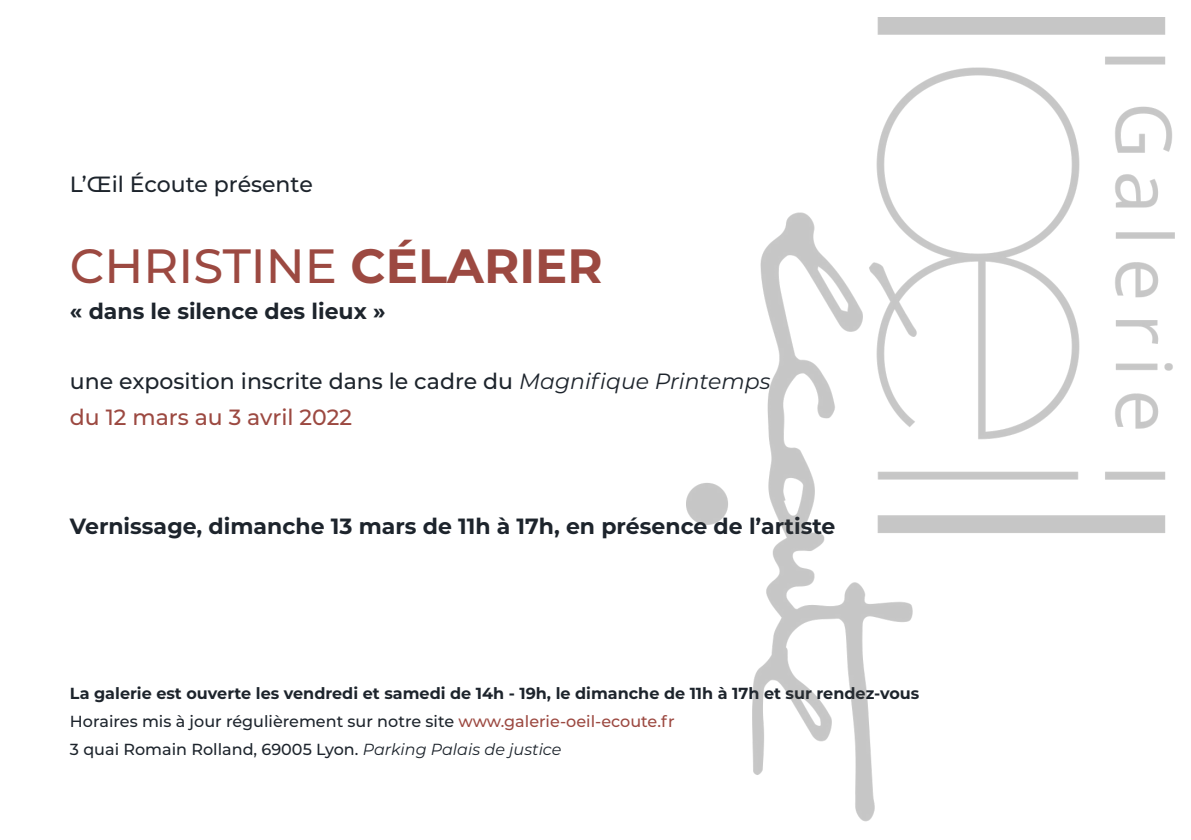
<style>
.page{position:relative;width:1191px;height:840px;background:#fff}
.page>*{position:absolute;margin:0;border:0;box-sizing:border-box;transform-origin:0 0}
.t1{font:500 48px "Montserrat";color:#9c4941}
.t2{font:500 22px/36px "Montserrat";color:#1d242c}
.t3{font:700 22px "Montserrat";color:#1d242c}
.t4{font:700 16px/28px "Montserrat";color:#1d242c}
.s1{font-weight:700}
.s2{font-weight:400;font-style:italic}
.s3{color:#9c4941}
.s4{font-weight:500}
.s5{font-weight:500;color:#9c4941}
</style>
<div class="page">
<img style="left:686px;top:17px;width:489px;height:805px">
<h2 class="t2" style="left:70px;top:165px;width:244px">L’Œil Écoute présente</h2>
<h1 class="t1" style="left:70px;top:232px;width:534px">CHRISTINE <span class="s1">CÉLARIER</span></h1>
<h2 class="t3" style="left:70px;top:295px;width:317px">« dans le silence des lieux »</h2>
<h2 class="t2" style="left:70px;top:362px;width:702px">une exposition inscrite dans le cadre du <span class="s2">Magnifique Printemps </span><span class="s3">du 12 mars au 3 avril 2022</span></h2>
<h2 class="t3" style="left:70px;top:509px;width:767px">Vernissage, dimanche 13 mars de 11h à 17h, en présence de l’artiste</h2>
<p class="t4" style="left:70px;top:678px;width:851px">La galerie est ouverte les vendredi et samedi de 14h - 19h, le dimanche de 11h à 17h et sur rendez-vous<br><span class="s4">Horaires mis à jour régulièrement sur notre site</span> <span class="s5">www.galerie-oeil-ecoute.fr<br></span><span class="s4">3 quai Romain Rolland, 69005 Lyon.</span> <span class="s2">Parking Palais de justice</span></p>
</div>
